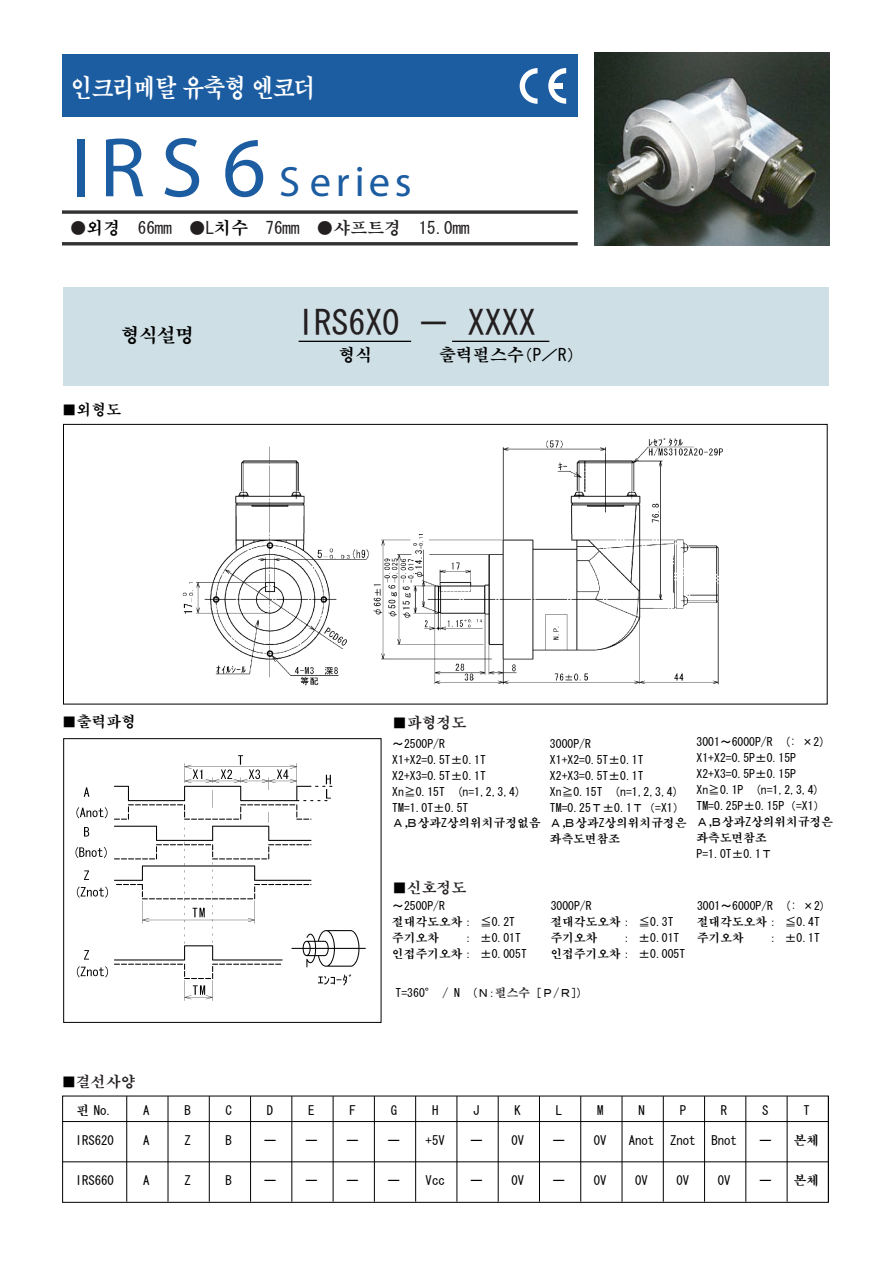
<style>
.page{position:relative;width:893px;height:1263px;background:#fff}
.page>*{position:absolute;margin:0;border:0;box-sizing:border-box;transform-origin:0 0}
.t1{font:42.45px "Myriad";letter-spacing:.11em;color:#1c5ca1}
.t2{font:34.05px "MS Gothic";color:#231f20}
.t3{font:25.5px "HY Myeong Jo Extra";letter-spacing:-.05em;color:#fff;scale:.87 1}
.t4{font:19.2px "HY Myeong Jo Extra";color:#000}
.t5{font:16.95px "MS Gothic";color:#231f20}
.t6{font:16.95px "HY Myeong Jo Extra";color:#000}
.t7{font:14.85px "HY Myeong Jo Extra";color:#231f20}
.t8{font:14.85px "HY Myeong Jo Extra";color:#000}
.t9{font:12.75px "MS Gothic";color:#000}
.t10{font:12.75px "HY Myeong Jo Extra";color:#000}
.t11{font:11.7px/15.9px "MS Gothic";color:#000}
.s1{font-size:85.05px}
.s2{font-family:"HY Myeong Jo Extra";color:#000}
.s3{font-family:"HY Myeong Jo Extra"}
.s4{font-family:"MS Gothic"}
.s5{font-family:"MS Gothic";color:#000}
.s6{font-family:"HY Myeong Jo Extra";color:#231f20}
</style>
<div class="page">
<img style="left:75px;top:755px;width:291px;height:246px">
<div style="left:63px;top:287px;width:765px;height:99px;background:#cedfe5"></div>
<div style="left:62px;top:54px;width:515px;height:62px;background:#1c5ca1"></div>
<hr style="left:62px;top:242px;width:515px;height:3px;background:#333">
<svg style="left:62px;top:210px;width:515px;height:4px"></svg>
<hr style="left:298px;top:341px;width:113px;height:1px;background:#000">
<hr style="left:452px;top:341px;width:97px;height:1px;background:#000">
<svg style="left:519px;top:68px;width:18px;height:36px"></svg>
<svg style="left:548px;top:68px;width:18px;height:36px"></svg>
<div style="left:550px;top:83px;width:12px;height:6px;background:#fff"></div>
<hr style="left:126px;top:1096px;width:1px;height:106px;background:#000">
<hr style="left:168px;top:1096px;width:1px;height:106px;background:#000">
<hr style="left:209px;top:1096px;width:1px;height:106px;background:#000">
<hr style="left:250px;top:1096px;width:1px;height:106px;background:#000">
<hr style="left:291px;top:1096px;width:1px;height:106px;background:#000">
<hr style="left:333px;top:1096px;width:1px;height:106px;background:#000">
<hr style="left:374px;top:1096px;width:1px;height:106px;background:#000">
<hr style="left:415px;top:1096px;width:1px;height:106px;background:#000">
<hr style="left:456px;top:1096px;width:1px;height:106px;background:#000">
<hr style="left:498px;top:1096px;width:1px;height:106px;background:#000">
<hr style="left:539px;top:1096px;width:1px;height:106px;background:#000">
<hr style="left:580px;top:1096px;width:1px;height:106px;background:#000">
<hr style="left:621px;top:1096px;width:1px;height:106px;background:#000">
<hr style="left:663px;top:1096px;width:1px;height:106px;background:#000">
<hr style="left:704px;top:1096px;width:1px;height:106px;background:#000">
<hr style="left:745px;top:1096px;width:1px;height:106px;background:#000">
<hr style="left:786px;top:1096px;width:1px;height:106px;background:#000">
<hr style="left:828px;top:1096px;width:1px;height:106px;background:#000">
<div style="left:62px;top:1096px;width:766px;height:107px;border:1px solid #000"></div>
<hr style="left:63px;top:1121px;width:765px;height:1px;background:#000">
<hr style="left:63px;top:1162px;width:765px;height:1px;background:#000">
<div style="left:63px;top:738px;width:318px;height:285px;border:1px solid #000"></div>
<img style="left:182px;top:438px;width:541px;height:248px">
<img style="left:594px;top:53px;width:235px;height:193px">
<p class="t3" style="left:71px;top:75px;width:284px">인크리메탈 유축형 엔코더</p>
<p class="t1" style="left:71px;top:161px;width:342px"><span class="s1">IRS 6</span> S eries</p>
<p class="t5" style="left:70px;top:220px;width:401px">●<span class="s2">외경</span> 66mm ●L<span class="s2">치수</span> 76mm ●<span class="s3">샤프트경</span> 15.0mm</p>
<p class="t4" style="left:121px;top:325px;width:75px">형식설명</p>
<p class="t8" style="left:62px;top:403px;width:61px"><span class="s4">■</span>외형도</p>
<p class="t2" style="left:297px;top:306px;width:240px">IRS6X0 － XXXX</p>
<p class="t6" style="left:339px;top:346px;width:36px">형식</p>
<p class="t6" style="left:439px;top:346px;width:146px">출력펄스수<span class="s4">（P／R）</span></p>
<p class="t8" style="left:62px;top:714px;width:76px"><span class="s4">■</span>출력파형</p>
<p class="t7" style="left:392px;top:715px;width:76px"><span class="s5">■</span>파형정도</p>
<p class="t11" style="left:392px;top:736px;width:150px">～2500P/R<br>X1+X2=0.5T±0.1T<br>X2+X3=0.5T±0.1T<br>Xn≧0.15T (n=1,2,3,4)<br>TM=1.0T±0.5T<br>Ａ<span class="s3">,</span>Ｂ<span class="s3">상과</span>Z<span class="s3">상의위치규정없음</span></p>
<p class="t11" style="left:550px;top:736px;width:138px">3000P/R<br>X1+X2=0.5T±0.1T<br>X2+X3=0.5T±0.1T<br>Xn≧0.15T (n=1,2,3,4)<br>TM=0.25Ｔ±0.1Ｔ（=X1）<br>Ａ<span class="s3">,</span>Ｂ<span class="s3">상과</span>Z<span class="s3">상의위치규정은 좌측도면참조</span></p>
<p class="t11" style="left:696px;top:734px;width:138px">3001～6000P/R (: ×2)<br>X1+X2=0.5P±0.15P<br>X2+X3=0.5P±0.15P<br>Xn≧0.1P (n=1,2,3,4)<br>TM=0.25P±0.15P（=X1）<br>Ａ<span class="s3">,</span>Ｂ<span class="s3">상과</span>Z<span class="s3">상의위치규정은 좌측도면참조<br></span>P=1.0T±0.1Ｔ</p>
<p class="t7" style="left:392px;top:880px;width:76px"><span class="s5">■</span>신호정도</p>
<p class="t11" style="left:392px;top:898px;width:124px">～2500P/R <span class="s3">절대각도오차</span>： ≦0.2T <span class="s3">주기오차</span></p>
<p class="t11" style="left:550px;top:898px;width:124px">3000P/R<br><span class="s3">절대각도오차</span>： ≦0.3T <span class="s3">주기오차</span></p>
<p class="t11" style="left:697px;top:898px;width:130px">3001～6000P/R (: ×2) <span class="s3">절대각도오차</span>： ≦0.4T <span class="s3">주기오차</span></p>
<p class="t11" style="left:392px;top:930px;width:136px;text-indent:70px">： ±0.01T <span class="s3">인접주기오차</span>： ±0.005T</p>
<p class="t11" style="left:550px;top:930px;width:136px;text-indent:70px">： ±0.01T <span class="s3">인접주기오차</span>： ±0.005T</p>
<p class="t11" style="left:767px;top:930px;width:54px">： ±0.1T</p>
<p class="t11" style="left:395px;top:985px;width:189px">T=360° / N (Ｎ：<span class="s6">펄스수</span>［Ｐ/Ｒ］)</p>
<p class="t7" style="left:61px;top:1074px;width:76px"><span class="s5">■</span>결선사양</p>
<p class="t9" style="left:77px;top:1104px;width:38px"><span class="s3">핀</span> No.</p>
<p class="t9" style="left:143px;top:1104px;width:8px">A</p>
<p class="t9" style="left:184px;top:1104px;width:8px">B</p>
<p class="t9" style="left:226px;top:1104px;width:8px">C</p>
<p class="t9" style="left:267px;top:1104px;width:8px">D</p>
<p class="t9" style="left:308px;top:1104px;width:8px">E</p>
<p class="t9" style="left:349px;top:1104px;width:8px">F</p>
<p class="t9" style="left:391px;top:1104px;width:8px">G</p>
<p class="t9" style="left:432px;top:1104px;width:8px">H</p>
<p class="t9" style="left:473px;top:1104px;width:8px">J</p>
<p class="t9" style="left:514px;top:1104px;width:8px">K</p>
<p class="t9" style="left:556px;top:1104px;width:8px">L</p>
<p class="t9" style="left:597px;top:1104px;width:8px">M</p>
<p class="t9" style="left:638px;top:1104px;width:8px">N</p>
<p class="t9" style="left:679px;top:1104px;width:8px">P</p>
<p class="t9" style="left:721px;top:1104px;width:8px">R</p>
<p class="t9" style="left:762px;top:1104px;width:8px">S</p>
<p class="t9" style="left:803px;top:1104px;width:8px">T</p>
<p class="t9" style="left:76px;top:1134px;width:40px">IRS620</p>
<p class="t9" style="left:143px;top:1134px;width:8px">A</p>
<p class="t9" style="left:184px;top:1134px;width:8px">Z</p>
<p class="t9" style="left:226px;top:1134px;width:8px">B</p>
<p class="t9" style="left:264px;top:1134px;width:14px">ー</p>
<p class="t9" style="left:305px;top:1134px;width:14px">ー</p>
<p class="t9" style="left:346px;top:1134px;width:14px">ー</p>
<p class="t9" style="left:387px;top:1134px;width:14px">ー</p>
<p class="t9" style="left:425px;top:1134px;width:21px">+5V</p>
<p class="t9" style="left:470px;top:1134px;width:14px">ー</p>
<p class="t9" style="left:511px;top:1134px;width:14px">0V</p>
<p class="t9" style="left:552px;top:1134px;width:14px">ー</p>
<p class="t9" style="left:594px;top:1134px;width:14px">0V</p>
<p class="t9" style="left:628px;top:1134px;width:110px">Anot Znot Bnot</p>
<p class="t9" style="left:759px;top:1134px;width:14px">ー</p>
<p class="t10" style="left:793px;top:1134px;width:27px">본체</p>
<p class="t9" style="left:76px;top:1175px;width:40px">IRS660</p>
<p class="t9" style="left:143px;top:1175px;width:8px">A</p>
<p class="t9" style="left:184px;top:1175px;width:8px">Z</p>
<p class="t9" style="left:226px;top:1175px;width:8px">B</p>
<p class="t9" style="left:264px;top:1175px;width:14px">ー</p>
<p class="t9" style="left:305px;top:1175px;width:14px">ー</p>
<p class="t9" style="left:346px;top:1175px;width:14px">ー</p>
<p class="t9" style="left:387px;top:1175px;width:14px">ー</p>
<p class="t9" style="left:425px;top:1175px;width:21px">Vcc</p>
<p class="t9" style="left:470px;top:1175px;width:14px">ー</p>
<p class="t9" style="left:511px;top:1175px;width:14px">0V</p>
<p class="t9" style="left:552px;top:1175px;width:14px">ー</p>
<p class="t9" style="left:594px;top:1175px;width:14px">0V</p>
<p class="t9" style="left:635px;top:1175px;width:14px">0V</p>
<p class="t9" style="left:676px;top:1175px;width:14px">0V</p>
<p class="t9" style="left:717px;top:1175px;width:14px">0V</p>
<p class="t9" style="left:759px;top:1175px;width:14px">ー</p>
<p class="t10" style="left:793px;top:1174px;width:27px">본체</p>
</div>
